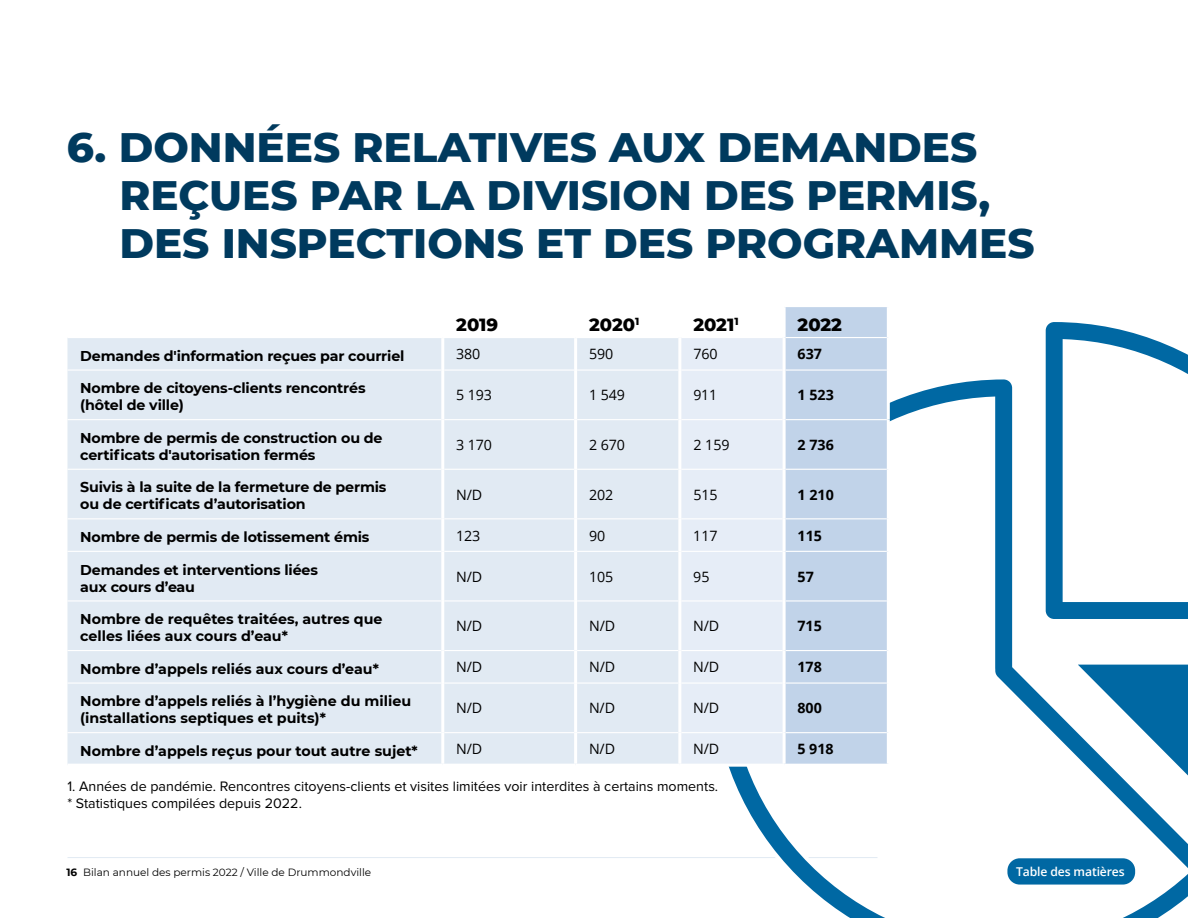
<style>
.page{position:relative;width:1188px;height:918px;background:#fff}
.page>*{position:absolute;margin:0;border:0;box-sizing:border-box;transform-origin:0 0}
.t1{font:800 42px/48px "Montserrat";color:#003a5e}
.t2{font:800 18px "Montserrat";color:#000}
.t3{font:700 14.25px/17.1px "Montserrat";letter-spacing:-.01em;color:#000}
.t4{font:14.25px/17.1px "Proxima Nova";color:#000}
.t5{font:14.25px "Open Sans";letter-spacing:-.01em;color:#000}
.t6{font:700 14.25px "Open Sans";color:#000}
.t7{font:600 12.15px "Open Sans";letter-spacing:-.01em;color:#fff}
.t8{font:10.5px "Montserrat";color:#000}
.s1{font-weight:700}
</style>
<div class="page">
<hr style="left:68px;top:857px;width:810px;height:1px;background:#e1eaf3">
<svg style="left:729px;top:379px;width:311px;height:539px"></svg>
<svg style="left:1040px;top:322px;width:148px;height:596px"></svg>
<div style="left:786px;top:307px;width:101px;height:457px;background:#c1d3e9"></div>
<div style="left:68px;top:338px;width:610px;height:426px;background:#e1eaf3"></div>
<div style="left:681px;top:338px;width:102px;height:426px;background:#e6edf7"></div>
<hr style="left:786px;top:337px;width:101px;height:1px;background:#fff">
<hr style="left:68px;top:369px;width:373px;height:2px;background:#fff">
<hr style="left:444px;top:369px;width:130px;height:2px;background:#fff">
<hr style="left:577px;top:369px;width:101px;height:2px;background:#fff">
<hr style="left:681px;top:369px;width:102px;height:2px;background:#fff">
<hr style="left:786px;top:369px;width:101px;height:2px;background:#fff">
<hr style="left:68px;top:419px;width:373px;height:1px;background:#fff">
<hr style="left:444px;top:419px;width:130px;height:1px;background:#fff">
<hr style="left:577px;top:419px;width:101px;height:1px;background:#fff">
<hr style="left:681px;top:419px;width:102px;height:1px;background:#fff">
<hr style="left:786px;top:419px;width:101px;height:1px;background:#fff">
<hr style="left:68px;top:469px;width:373px;height:1px;background:#fff">
<hr style="left:444px;top:469px;width:130px;height:1px;background:#fff">
<hr style="left:577px;top:469px;width:101px;height:1px;background:#fff">
<hr style="left:681px;top:469px;width:102px;height:1px;background:#fff">
<hr style="left:786px;top:469px;width:101px;height:1px;background:#fff">
<hr style="left:68px;top:518px;width:373px;height:1px;background:#fff">
<hr style="left:444px;top:518px;width:130px;height:1px;background:#fff">
<hr style="left:577px;top:518px;width:101px;height:1px;background:#fff">
<hr style="left:681px;top:518px;width:102px;height:1px;background:#fff">
<hr style="left:786px;top:518px;width:101px;height:1px;background:#fff">
<hr style="left:68px;top:551px;width:373px;height:1px;background:#fff">
<hr style="left:444px;top:551px;width:130px;height:1px;background:#fff">
<hr style="left:577px;top:551px;width:101px;height:1px;background:#fff">
<hr style="left:681px;top:551px;width:102px;height:1px;background:#fff">
<hr style="left:786px;top:551px;width:101px;height:1px;background:#fff">
<hr style="left:68px;top:600px;width:373px;height:2px;background:#fff">
<hr style="left:444px;top:600px;width:130px;height:2px;background:#fff">
<hr style="left:577px;top:600px;width:101px;height:2px;background:#fff">
<hr style="left:681px;top:600px;width:102px;height:2px;background:#fff">
<hr style="left:786px;top:600px;width:101px;height:2px;background:#fff">
<hr style="left:68px;top:650px;width:373px;height:1px;background:#fff">
<hr style="left:444px;top:650px;width:130px;height:1px;background:#fff">
<hr style="left:577px;top:650px;width:101px;height:1px;background:#fff">
<hr style="left:681px;top:650px;width:102px;height:1px;background:#fff">
<hr style="left:786px;top:650px;width:101px;height:1px;background:#fff">
<hr style="left:68px;top:682px;width:373px;height:2px;background:#fff">
<hr style="left:444px;top:682px;width:130px;height:2px;background:#fff">
<hr style="left:577px;top:682px;width:101px;height:2px;background:#fff">
<hr style="left:681px;top:682px;width:102px;height:2px;background:#fff">
<hr style="left:786px;top:682px;width:101px;height:2px;background:#fff">
<hr style="left:68px;top:732px;width:373px;height:1px;background:#fff">
<hr style="left:444px;top:732px;width:130px;height:1px;background:#fff">
<hr style="left:577px;top:732px;width:101px;height:1px;background:#fff">
<hr style="left:681px;top:732px;width:102px;height:1px;background:#fff">
<hr style="left:786px;top:732px;width:101px;height:1px;background:#fff">
<hr style="left:783px;top:370px;width:3px;height:50px;background:#fff">
<hr style="left:887px;top:370px;width:3px;height:50px;background:#fff">
<hr style="left:783px;top:420px;width:3px;height:49px;background:#fff">
<hr style="left:887px;top:420px;width:3px;height:49px;background:#fff">
<hr style="left:783px;top:469px;width:3px;height:50px;background:#fff">
<hr style="left:887px;top:469px;width:3px;height:50px;background:#fff">
<hr style="left:783px;top:519px;width:3px;height:32px;background:#fff">
<hr style="left:887px;top:519px;width:3px;height:32px;background:#fff">
<hr style="left:783px;top:551px;width:3px;height:50px;background:#fff">
<hr style="left:887px;top:551px;width:3px;height:50px;background:#fff">
<hr style="left:783px;top:601px;width:3px;height:50px;background:#fff">
<hr style="left:887px;top:601px;width:3px;height:50px;background:#fff">
<hr style="left:783px;top:651px;width:3px;height:32px;background:#fff">
<hr style="left:887px;top:651px;width:3px;height:32px;background:#fff">
<hr style="left:783px;top:683px;width:3px;height:50px;background:#fff">
<hr style="left:887px;top:683px;width:3px;height:50px;background:#fff">
<hr style="left:783px;top:733px;width:3px;height:31px;background:#fff">
<hr style="left:887px;top:733px;width:3px;height:31px;background:#fff">
<hr style="left:574px;top:338px;width:3px;height:32px;background:#fff">
<hr style="left:574px;top:370px;width:3px;height:50px;background:#fff">
<hr style="left:574px;top:420px;width:3px;height:49px;background:#fff">
<hr style="left:574px;top:469px;width:3px;height:50px;background:#fff">
<hr style="left:574px;top:519px;width:3px;height:32px;background:#fff">
<hr style="left:574px;top:551px;width:3px;height:50px;background:#fff">
<hr style="left:574px;top:601px;width:3px;height:50px;background:#fff">
<hr style="left:574px;top:651px;width:3px;height:32px;background:#fff">
<hr style="left:574px;top:683px;width:3px;height:50px;background:#fff">
<hr style="left:574px;top:733px;width:3px;height:31px;background:#fff">
<hr style="left:441px;top:338px;width:3px;height:32px;background:#fff">
<hr style="left:441px;top:370px;width:3px;height:50px;background:#fff">
<hr style="left:441px;top:420px;width:3px;height:49px;background:#fff">
<hr style="left:441px;top:469px;width:3px;height:50px;background:#fff">
<hr style="left:441px;top:519px;width:3px;height:32px;background:#fff">
<hr style="left:441px;top:551px;width:3px;height:50px;background:#fff">
<hr style="left:441px;top:601px;width:3px;height:50px;background:#fff">
<hr style="left:441px;top:651px;width:3px;height:32px;background:#fff">
<hr style="left:441px;top:683px;width:3px;height:50px;background:#fff">
<hr style="left:441px;top:733px;width:3px;height:31px;background:#fff">
<hr style="left:680px;top:764px;width:104px;height:3px;background:#fff">
<hr style="left:784px;top:764px;width:106px;height:3px;background:#fff">
<div style="left:1007px;top:858px;width:128px;height:27px;background:#0068a3;border-radius:12px"></div>
<h1 class="t1" style="left:119px;top:121px;width:917px;text-indent:-52px">6. DONNÉES RELATIVES AUX DEMANDES<br>REÇUES PAR LA DIVISION DES PERMIS,<br>DES INSPECTIONS ET DES PROGRAMMES</h1>
<p class="t2" style="left:456px;top:311px;width:43px">2019</p>
<p class="t2" style="left:589px;top:311px;width:52px">2020<sup>1</sup></p>
<p class="t2" style="left:693px;top:311px;width:47px">2021<sup>1</sup></p>
<p class="t2" style="left:798px;top:311px;width:46px">2022</p>
<p class="t3" style="left:80px;top:346px;width:326px">Demandes d'information reçues par courriel</p>
<p class="t5" style="left:456px;top:344px;width:26px">380</p>
<p class="t5" style="left:589px;top:344px;width:26px">590</p>
<p class="t5" style="left:693px;top:344px;width:26px">760</p>
<p class="t6" style="left:798px;top:344px;width:26px">637</p>
<p class="t3" style="left:80px;top:379px;width:287px">Nombre de citoyens-clients rencontrés (hôtel de ville)</p>
<p class="t5" style="left:456px;top:385px;width:37px">5 193</p>
<p class="t5" style="left:589px;top:385px;width:37px">1 549</p>
<p class="t5" style="left:693px;top:385px;width:25px">911</p>
<p class="t6" style="left:798px;top:385px;width:38px">1 523</p>
<p class="t3" style="left:80px;top:428px;width:304px">Nombre de permis de construction ou de certificats d'autorisation fermés</p>
<p class="t5" style="left:456px;top:435px;width:37px">3 170</p>
<p class="t5" style="left:589px;top:435px;width:37px">2 670</p>
<p class="t5" style="left:693px;top:435px;width:38px">2 159</p>
<p class="t6" style="left:798px;top:435px;width:38px">2 736</p>
<p class="t3" style="left:80px;top:478px;width:308px">Suivis à la suite de la fermeture de permis ou de certificats d’autorisation</p>
<p class="t5" style="left:456px;top:485px;width:28px">N/D</p>
<p class="t5" style="left:589px;top:485px;width:26px">202</p>
<p class="t5" style="left:693px;top:485px;width:26px">515</p>
<p class="t6" style="left:798px;top:484px;width:38px">1 210</p>
<p class="t3" style="left:80px;top:528px;width:291px">Nombre de permis de lotissement émis</p>
<p class="t5" style="left:456px;top:526px;width:26px">123</p>
<p class="t5" style="left:589px;top:526px;width:18px">90</p>
<p class="t5" style="left:693px;top:526px;width:26px">117</p>
<p class="t6" style="left:798px;top:525px;width:26px">115</p>
<p class="t3" style="left:80px;top:560px;width:239px">Demandes et interventions liées aux cours d’eau</p>
<p class="t5" style="left:456px;top:567px;width:28px">N/D</p>
<p class="t5" style="left:589px;top:567px;width:26px">105</p>
<p class="t5" style="left:693px;top:567px;width:18px">95</p>
<p class="t6" style="left:798px;top:566px;width:18px">57</p>
<p class="t3" style="left:80px;top:610px;width:304px">Nombre de requêtes traitées, autres que celles liées aux cours d’eau*</p>
<p class="t5" style="left:456px;top:616px;width:28px">N/D</p>
<p class="t5" style="left:589px;top:616px;width:28px">N/D</p>
<p class="t5" style="left:693px;top:616px;width:28px">N/D</p>
<p class="t6" style="left:798px;top:616px;width:26px">715</p>
<p class="t3" style="left:80px;top:659px;width:300px">Nombre d’appels reliés aux cours d’eau*</p>
<p class="t5" style="left:456px;top:657px;width:28px">N/D</p>
<p class="t5" style="left:589px;top:657px;width:28px">N/D</p>
<p class="t5" style="left:693px;top:657px;width:28px">N/D</p>
<p class="t6" style="left:798px;top:657px;width:26px">178</p>
<p class="t3" style="left:80px;top:692px;width:332px">Nombre d’appels reliés à l’hygiène du milieu (installations septiques et puits)*</p>
<p class="t5" style="left:456px;top:698px;width:28px">N/D</p>
<p class="t5" style="left:589px;top:698px;width:28px">N/D</p>
<p class="t5" style="left:693px;top:698px;width:28px">N/D</p>
<p class="t6" style="left:798px;top:698px;width:26px">800</p>
<p class="t3" style="left:80px;top:741px;width:339px">Nombre d’appels reçus pour tout autre sujet*</p>
<p class="t5" style="left:456px;top:739px;width:28px">N/D</p>
<p class="t5" style="left:589px;top:739px;width:28px">N/D</p>
<p class="t5" style="left:693px;top:739px;width:28px">N/D</p>
<p class="t6" style="left:797px;top:739px;width:38px">5 918</p>
<p class="t4" style="left:67px;top:778px;width:652px">1. Années de pandémie. Rencontres citoyens-clients et visites limitées voir interdites à certains moments. * Statistiques compilées depuis 2022.</p>
<p class="t8" style="left:66px;top:865px;width:306px"><span class="s1">16</span> Bilan annuel des permis 2022 / Ville de Drummondville</p>
<p class="t7" style="left:1016px;top:863px;width:110px">Table des matières</p>
</div>
